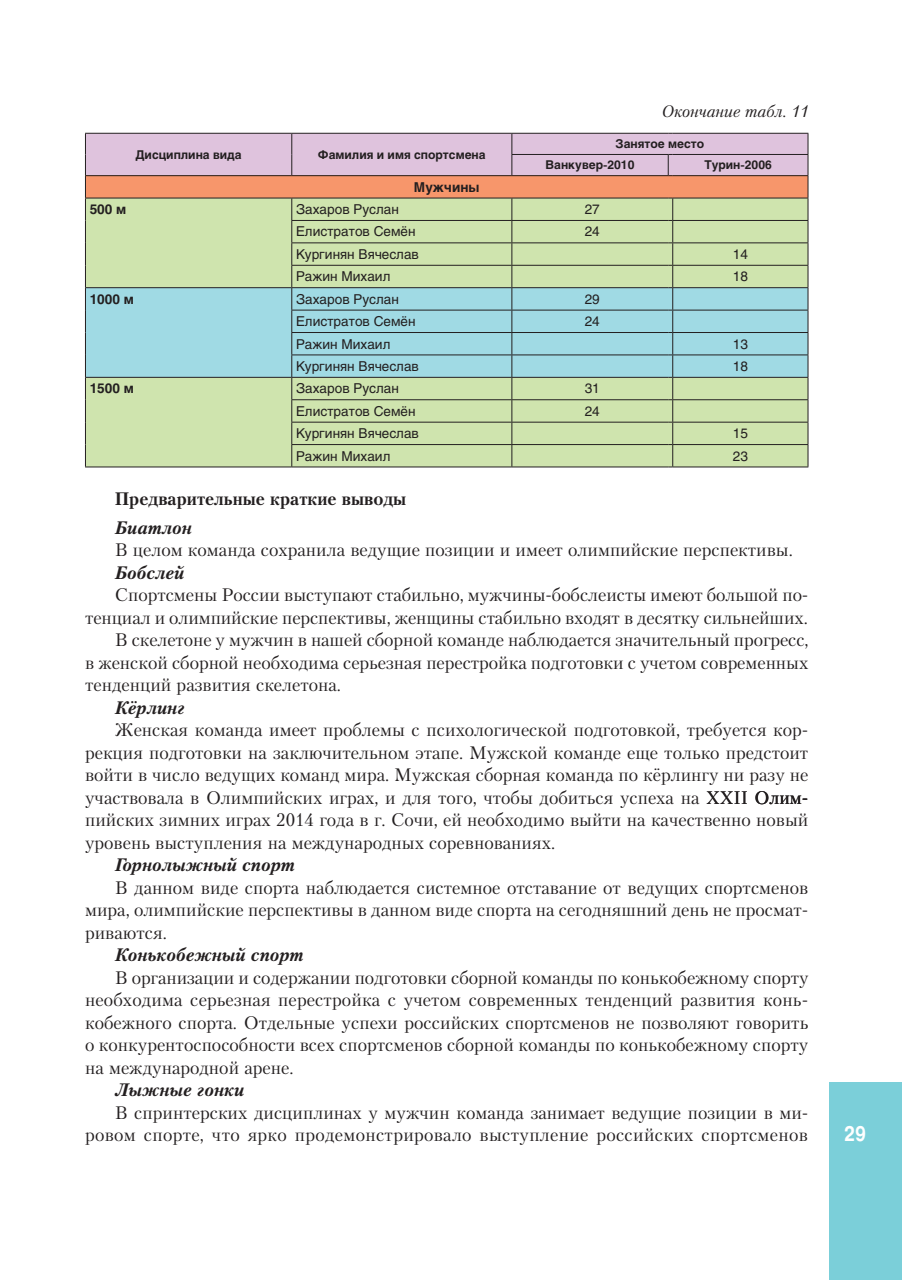
<style>
.page{position:relative;width:902px;height:1280px;background:#fff}
.page>*{position:absolute;margin:0;border:0;box-sizing:border-box;transform-origin:0 0}
.t1{font:700 21px "Pragmatica C";color:#fff;scale:.8 1}
.Основной_текст{font:18px/22.5px "Petersburg C";color:#231f20;text-align:justify}
.Основной_текст-2{font:italic 700 18px "Petersburg C";color:#231f20}
.Основной_текст-3{font:700 18px "Petersburg C";color:#231f20}
.слово_табл{font:italic 16.5px "Petersburg C";color:#231f20}
.текст_табл{font:13.5px "Helios";color:#231f20}
.текст_табл-2{font:700 13.5px "Helios";color:#231f20}
.головка{font:700 12px "Helios";color:#231f20}
</style>
<div class="page">
<div style="left:829px;top:1082px;width:72px;height:198px;background:#7bcfd9"></div>
<svg style="left:85px;top:133px;width:723px;height:335px;background:#bfcfb6"></svg>
<hr style="left:672px;top:467px;width:136px;height:1px;background:#231f20">
<p class="головка" style="left:135px;top:147px;width:108px">Дисциплина вида</p>
<p class="головка" style="left:318px;top:147px;width:169px">Фамилия и имя спортсмена</p>
<p class="текст_табл-2" style="left:414px;top:179px;width:67px">Мужчины</p>
<p class="слово_табл" style="left:661px;top:102px;width:148px">Окончание табл. 11</p>
<p class="головка" style="left:615px;top:137px;width:90px">Занятое место</p>
<p class="головка" style="left:545px;top:158px;width:90px">Ванкувер-2010</p>
<p class="головка" style="left:704px;top:158px;width:69px">Турин-2006</p>
<p class="текст_табл-2" style="left:90px;top:201px;width:38px">500 м</p>
<p class="текст_табл" style="left:296px;top:201px;width:104px">Захаров Руслан</p>
<p class="текст_табл" style="left:584px;top:201px;width:17px">27</p>
<p class="текст_табл" style="left:296px;top:224px;width:121px">Елистратов Семён</p>
<p class="текст_табл" style="left:584px;top:224px;width:17px">24</p>
<p class="текст_табл" style="left:296px;top:246px;width:124px">Кургинян Вячеслав</p>
<p class="текст_табл" style="left:732px;top:246px;width:17px">14</p>
<p class="текст_табл" style="left:296px;top:268px;width:96px">Ражин Михаил</p>
<p class="текст_табл" style="left:732px;top:268px;width:17px">18</p>
<p class="текст_табл-2" style="left:90px;top:291px;width:46px">1000 м</p>
<p class="текст_табл" style="left:296px;top:291px;width:104px">Захаров Руслан</p>
<p class="текст_табл" style="left:584px;top:291px;width:17px">29</p>
<p class="текст_табл" style="left:296px;top:313px;width:121px">Елистратов Семён</p>
<p class="текст_табл" style="left:584px;top:313px;width:17px">24</p>
<p class="текст_табл" style="left:296px;top:336px;width:96px">Ражин Михаил</p>
<p class="текст_табл" style="left:732px;top:336px;width:17px">13</p>
<p class="текст_табл" style="left:296px;top:358px;width:124px">Кургинян Вячеслав</p>
<p class="текст_табл" style="left:732px;top:358px;width:17px">18</p>
<p class="текст_табл-2" style="left:90px;top:381px;width:46px">1500 м</p>
<p class="текст_табл" style="left:296px;top:381px;width:104px">Захаров Руслан</p>
<p class="текст_табл" style="left:584px;top:381px;width:17px">31</p>
<p class="текст_табл" style="left:296px;top:403px;width:121px">Елистратов Семён</p>
<p class="текст_табл" style="left:584px;top:403px;width:17px">24</p>
<p class="текст_табл" style="left:296px;top:425px;width:124px">Кургинян Вячеслав</p>
<p class="текст_табл" style="left:732px;top:425px;width:17px">15</p>
<p class="текст_табл" style="left:296px;top:448px;width:96px">Ражин Михаил</p>
<p class="текст_табл" style="left:732px;top:448px;width:17px">23</p>
<p class="Основной_текст-3" style="left:115px;top:487px;width:293px">Предварительные краткие выводы</p>
<p class="Основной_текст-2" style="left:115px;top:516px;width:78px">Биатлон</p>
<p class="Основной_текст" style="left:115px;top:538px;width:679px">В целом команда сохранила ведущие позиции и имеет олимпийские перспективы.</p>
<p class="Основной_текст-2" style="left:115px;top:561px;width:71px">Бобслей</p>
<p class="Основной_текст" style="left:85px;top:583px;width:724px;text-align:right">Спортсмены России выступают стабильно, мужчины-бобслеисты имеют большой по&shy;тенциал и олимпийские перспективы, женщины стабильно входят в десятку сильнейших.</p>
<p class="Основной_текст" style="left:85px;top:628px;width:725px;text-indent:30px">В скелетоне у мужчин в нашей сборной команде наблюдается значительный прогресс, в женской сборной необходима серьезная перестройка подготовки с учетом современных тенденций развития скелетона.</p>
<p class="Основной_текст-2" style="left:115px;top:696px;width:71px">Кёрлинг</p>
<p class="Основной_текст" style="left:85px;top:718px;width:724px;text-indent:30px">Женская команда имеет проблемы с психологической подготовкой, требуется кор&shy;рекция подготовки на заключительном этапе. Мужской команде еще только предстоит войти в число ведущих команд мира. Мужская сборная команда по кёрлингу ни разу не участвовала в Олимпийских играх, и для того, чтобы добиться успеха на XXII Олим&shy;пийских зимних играх 2014 года в г. Сочи, ей необходимо выйти на качественно новый уровень выступления на международных соревнованиях.</p>
<p class="Основной_текст-2" style="left:115px;top:854px;width:181px">Горнолыжный спорт</p>
<p class="Основной_текст" style="left:85px;top:876px;width:724px;text-indent:30px">В данном виде спорта наблюдается системное отставание от ведущих спортсменов мира, олимпийские перспективы в данном виде спорта на сегодняшний день не просмат&shy;риваются.</p>
<p class="Основной_текст-2" style="left:115px;top:944px;width:190px">Конькобежный спорт</p>
<p class="Основной_текст" style="left:85px;top:966px;width:725px;text-indent:30px">В организации и содержании подготовки сборной команды по конькобежному спорту необходима серьезная перестройка с учетом современных тенденций развития конь&shy;кобежного спорта. Отдельные успехи российских спортсменов не позволяют говорить о конкурентоспособности всех спортсменов сборной команды по конькобежному спорту на международной арене.</p>
<p class="Основной_текст-2" style="left:115px;top:1079px;width:131px">Лыжные гонки</p>
<p class="Основной_текст" style="left:85px;top:1101px;width:724px;text-align:right">В спринтерских дисциплинах у мужчин команда занимает ведущие позиции в ми&shy;ровом спорте, что ярко продемонстрировало выступление российских спортсменов</p>
<p class="t1" style="left:844px;top:1123px;width:29px">29</p>
</div>
